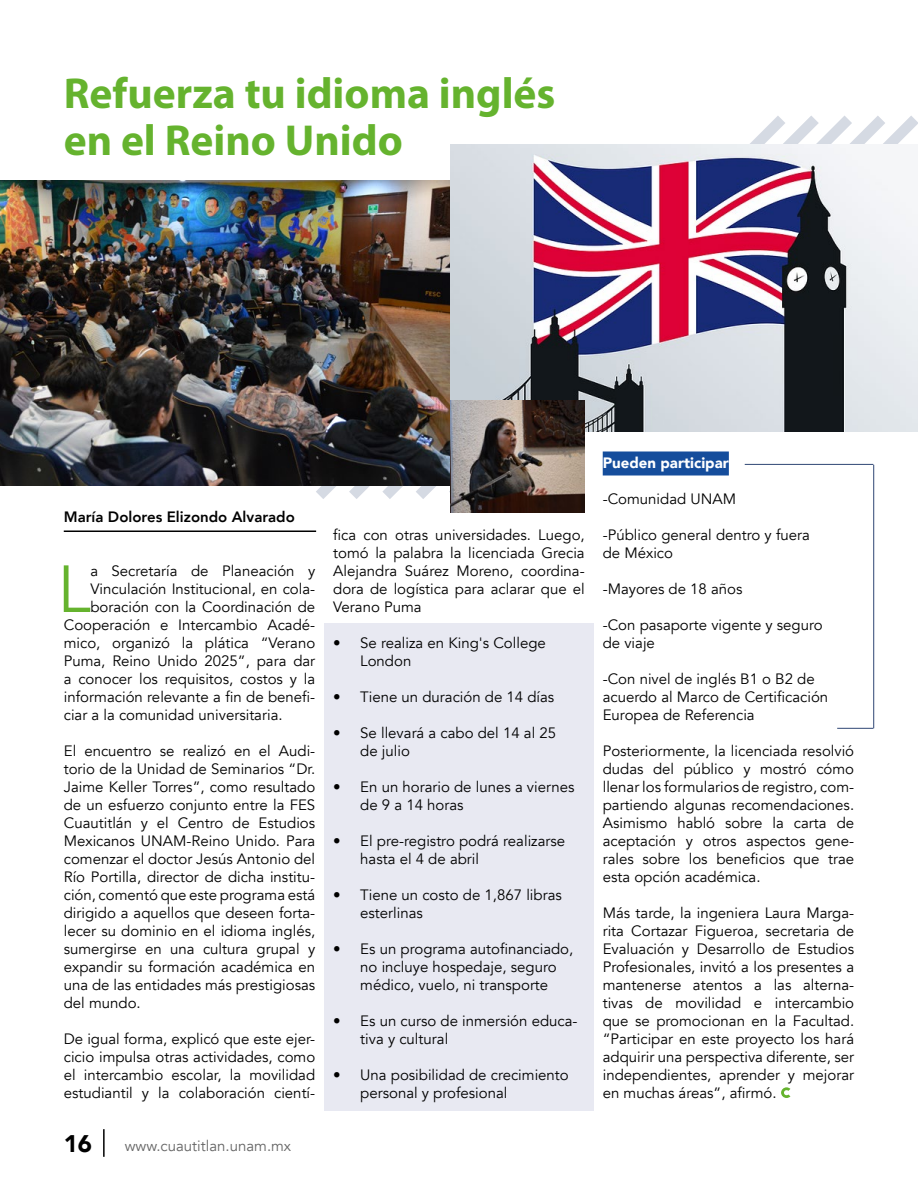
<style>
.page{position:relative;width:918px;height:1188px;background:#fff}
.page>*{position:absolute;margin:0;border:0;box-sizing:border-box;transform-origin:0 0}
.t1{font:65.85px "Avenir";color:#65b32e}
.t2{font:700 43.5px/46.5px "Myriad Pro";color:#65b32e}
.t3{font:900 24px "Avenir";color:#000}
.t4{font:15px/18px "Avenir";color:#000}
.t5{font:800 15px "Avenir";color:#000}
.t6{font:15px "Avenir";color:#666}
.t7{font:900 15px "Avenir";color:#fff}
</style>
<div class="page">
<svg style="left:750px;top:116px;width:168px;height:28px"></svg>
<svg style="left:316px;top:486px;width:134px;height:13px"></svg>
<div style="left:324px;top:623px;width:270px;height:488px;background:#e8e9f2"></div>
<img style="left:450px;top:144px;width:468px;height:288px">
<img style="left:0;top:180px;width:450px;height:306px">
<hr style="left:64px;top:531px;width:252px;height:1px;background:#000">
<svg style="left:781px;top:1087px;width:9px;height:11px"></svg>
<div style="left:603px;top:452px;width:126px;height:24px;background:#154d9c"></div>
<img style="left:450px;top:401px;width:135px;height:112px">
<hr style="left:873px;top:465px;width:1px;height:263px;background:#08245a">
<hr style="left:745px;top:464px;width:128px;height:1px;background:#08245a">
<hr style="left:837px;top:728px;width:36px;height:1px;background:#08245a">
<hr style="left:103px;top:1129px;width:2px;height:28px;background:#000">
<h2 class="t2" style="left:64px;top:69px;width:493px">Refuerza tu idioma inglés en el Reino Unido</h2>
<p class="t5" style="left:64px;top:505px;width:233px">María Dolores Elizondo Alvarado</p>
<h1 class="t1" style="left:57px;top:550px;width:34px">L</h1>
<p class="t4" style="left:90px;top:562px;width:226px">a Secretaría de Planeación y</p>
<p class="t4" style="left:90px;top:580px;width:226px">Vinculación Institucional, en cola-</p>
<p class="t4" style="left:90px;top:598px;width:226px">boración con la Coordinación de</p>
<p class="t4" style="left:64px;top:616px;width:253px">Cooperación e Intercambio Acadé-</p>
<p class="t4" style="left:64px;top:634px;width:253px">mico, organizó la plática “Verano</p>
<p class="t4" style="left:64px;top:652px;width:253px">Puma, Reino Unido 2025”, para dar</p>
<p class="t4" style="left:64px;top:670px;width:253px">a conocer los requisitos, costos y la</p>
<p class="t4" style="left:64px;top:688px;width:253px">información relevante a fin de benefi-</p>
<p class="t4" style="left:64px;top:706px;width:220px">ciar a la comunidad universitaria.</p>
<p class="t4" style="left:64px;top:742px;width:253px;text-align:justify">El encuentro se realizó en el Audi&shy;torio de la Unidad de Seminarios “Dr.<br>Jaime Keller Torres”, como resultado de un esfuerzo conjunto entre la FES Cuautitlán y el Centro de Estudios Mexicanos UNAM-Reino Unido. Para comenzar el doctor Jesús Antonio del Río Portilla, director de dicha institu&shy;ción, comentó que este programa está dirigido a aquellos que deseen forta&shy;lecer su dominio en el idioma inglés, sumergirse en una cultura grupal y expandir su formación académica en una de las entidades más prestigiosas del mundo.</p>
<p class="t4" style="left:64px;top:1030px;width:253px;text-align:justify">De igual forma, explicó que este ejer&shy;cicio impulsa otras actividades, como el intercambio escolar, la movilidad estudiantil y la colaboración cientí-</p>
<h3 class="t3" style="left:64px;top:1123px;width:30px">16</h3>
<p class="t6" style="left:125px;top:1136px;width:168px">www.cuautitlan.unam.mx</p>
<p class="t4" style="left:333px;top:526px;width:253px;text-align:justify">fica con otras universidades. Luego, tomó la palabra la licenciada Grecia Alejandra Suárez Moreno, coordina&shy;dora de logística para aclarar que el Verano Puma</p>
<p class="t4" style="left:360px;top:634px;width:187px;text-indent:-27px">• Se realiza en King's College<br>London</p>
<p class="t4" style="left:333px;top:688px;width:223px">• Tiene un duración de 14 días</p>
<p class="t4" style="left:360px;top:724px;width:197px;text-indent:-27px">• Se llevará a cabo del 14 al 25 de julio</p>
<p class="t4" style="left:360px;top:778px;width:216px;text-indent:-27px">• En un horario de lunes a viernes de 9 a 14 horas</p>
<p class="t4" style="left:360px;top:832px;width:206px;text-indent:-27px">• El pre-registro podrá realizarse hasta el 4 de abril</p>
<p class="t4" style="left:360px;top:886px;width:203px;text-indent:-27px">• Tiene un costo de 1,867 libras esterlinas</p>
<p class="t4" style="left:360px;top:940px;width:215px;text-indent:-27px">• Es un programa autofinanciado, no incluye hospedaje, seguro médico, vuelo, ni transporte</p>
<p class="t4" style="left:360px;top:1012px;width:219px;text-indent:-27px">• Es un curso de inmersión educa&shy;tiva y cultural</p>
<p class="t4" style="left:360px;top:1066px;width:210px;text-indent:-27px">• Una posibilidad de crecimiento personal y profesional</p>
<p class="t7" style="left:603px;top:450px;width:128px">Pueden participar</p>
<p class="t4" style="left:603px;top:490px;width:135px">-Comunidad UNAM</p>
<p class="t4" style="left:603px;top:526px;width:209px">-Público general dentro y fuera de México</p>
<p class="t4" style="left:603px;top:580px;width:141px">-Mayores de 18 años</p>
<p class="t4" style="left:603px;top:616px;width:222px">-Con pasaporte vigente y seguro de viaje</p>
<p class="t4" style="left:603px;top:670px;width:227px">-Con nivel de inglés B1 o B2 de acuerdo al Marco de Certificación<br>Europea de Referencia</p>
<p class="t4" style="left:603px;top:742px;width:253px;text-align:justify">Posteriormente, la licenciada resolvió dudas del público y mostró cómo llenar los formularios de registro, com&shy;partiendo algunas recomendaciones.<br>Asimismo habló sobre la carta de aceptación y otros aspectos gene&shy;rales sobre los beneficios que trae esta opción académica.</p>
<p class="t4" style="left:603px;top:904px;width:253px;text-align:justify">Más tarde, la ingeniera Laura Marga&shy;rita Cortazar Figueroa, secretaria de Evaluación y Desarrollo de Estudios Profesionales, invitó a los presentes a mantenerse atentos a las alterna&shy;tivas de movilidad e intercambio que se promocionan en la Facultad. “Participar en este proyecto los hará adquirir una perspectiva diferente, ser independientes, aprender y mejorar en muchas áreas”, afirmó.</p>
</div>
